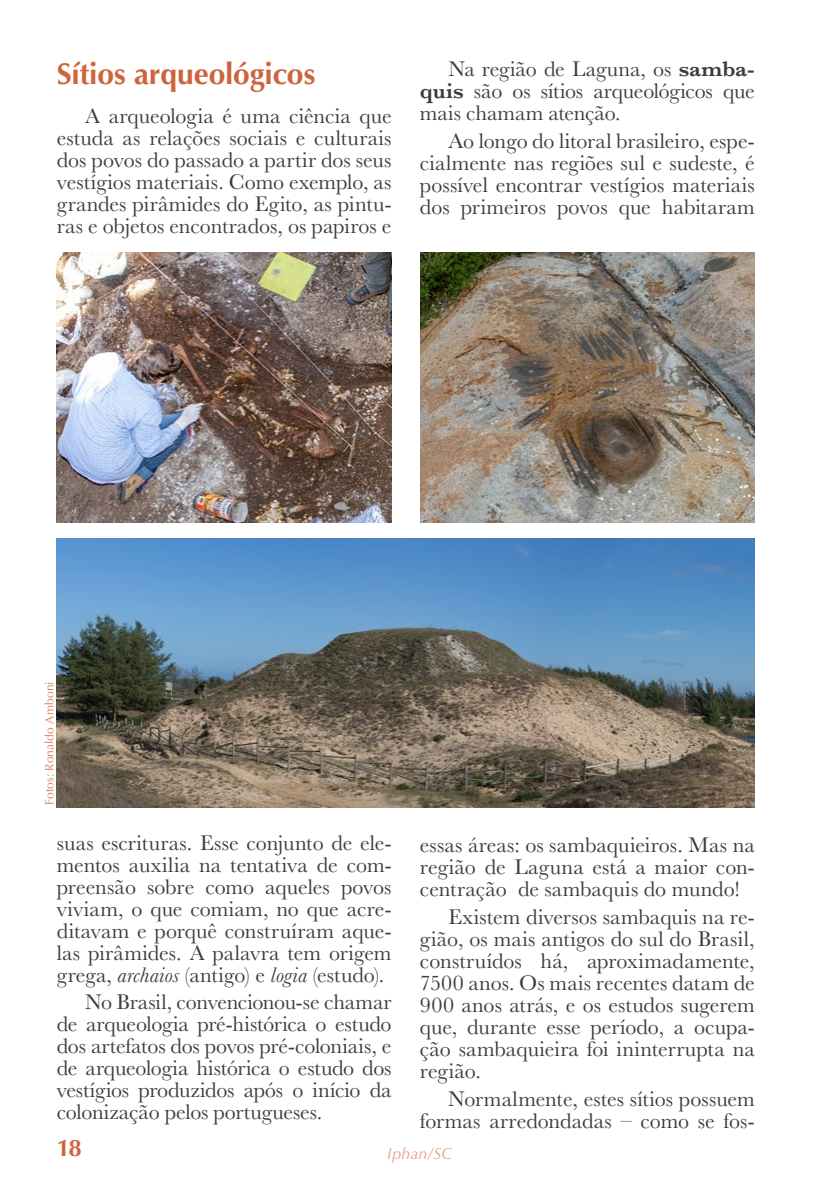
<style>
.page{position:relative;width:840px;height:1191px;background:#fff}
.page>*{position:absolute;margin:0;border:0;box-sizing:border-box;transform-origin:0 0}
.t1{font:700 30px "Optima";letter-spacing:-.005em;color:#ce643e}
.t2{font:700 24px "Optima";color:#ce643e}
.t3{font:22px/22px "Baskerville";color:#3c3c3b;text-align:justify}
.t4{font:italic 16px "Optima";color:#d8835f}
.t5{font:12px "Optima";letter-spacing:.01em;color:#d8835f}
.s1{font-weight:600}
.s2{font-style:italic}
</style>
<div class="page">
<img style="left:57px;top:538px;width:697px;height:269px">
<img style="left:57px;top:252px;width:334px;height:271px">
<img style="left:420px;top:252px;width:334px;height:270px">
<h1 class="t1" style="left:57px;top:57px;width:260px">Sítios arqueológicos</h1>
<p class="t3" style="left:57px;top:106px;width:336px;text-indent:28px">A arqueologia é uma ciência que estuda as relações sociais e culturais dos povos do passado a partir dos seus vestígios materiais. Como exemplo, as grandes pirâmides do Egito, as pintu&shy;ras e objetos encontrados, os papiros e</p>
<p class="t3" style="left:420px;top:59px;width:336px;text-indent:28px">Na região de Laguna, os <span class="s1">samba&shy;quis</span> são os sítios arqueológicos que mais chamam atenção.</p>
<p class="t3" style="left:420px;top:130px;width:336px;text-indent:28px">Ao longo do litoral brasileiro, espe&shy;cialmente nas regiões sul e sudeste, é possível encontrar vestígios materiais dos primeiros povos que habitaram</p>
<p class="t5" style="left:43px;top:805px;width:125px;rotate:-90deg">Fotos: Ronaldo Amboni</p>
<p class="t3" style="left:57px;top:832px;width:336px">suas escrituras. Esse conjunto de ele&shy;mentos auxilia na tentativa de com&shy;preensão sobre como aqueles povos viviam, o que comiam, no que acre&shy;ditavam e porquê construíram aque&shy;las pirâmides. A palavra tem origem grega, <span class="s2">archaios</span> (antigo) e <span class="s2">logia</span> (estudo).</p>
<p class="t3" style="left:57px;top:991px;width:336px;text-indent:28px">No Brasil, convencionou-se chamar de arqueologia pré-histórica o estudo dos artefatos dos povos pré-coloniais, e de arqueologia histórica o estudo dos vestígios produzidos após o início da colonização pelos portugueses.</p>
<p class="t3" style="left:420px;top:834px;width:336px">essas áreas: os sambaquieiros. Mas na região de Laguna está a maior con&shy;centração de sambaquis do mundo!</p>
<p class="t3" style="left:419px;top:906px;width:336px;text-indent:28px">Existem diversos sambaquis na re&shy;gião, os mais antigos do sul do Brasil, construídos há, aproximadamente, 7500 anos. Os mais recentes datam de 900 anos atrás, e os estudos sugerem que, durante esse período, a ocupa&shy;ção sambaquieira foi ininterrupta na região.</p>
<p class="t3" style="left:419px;top:1088px;width:336px;text-align:right">Normalmente, estes sítios possuem formas arredondadas – como se fos-</p>
<p class="t2" style="left:57px;top:1134px;width:27px">18</p>
<p class="t4" style="left:387px;top:1143px;width:66px">Iphan/SC</p>
</div>
